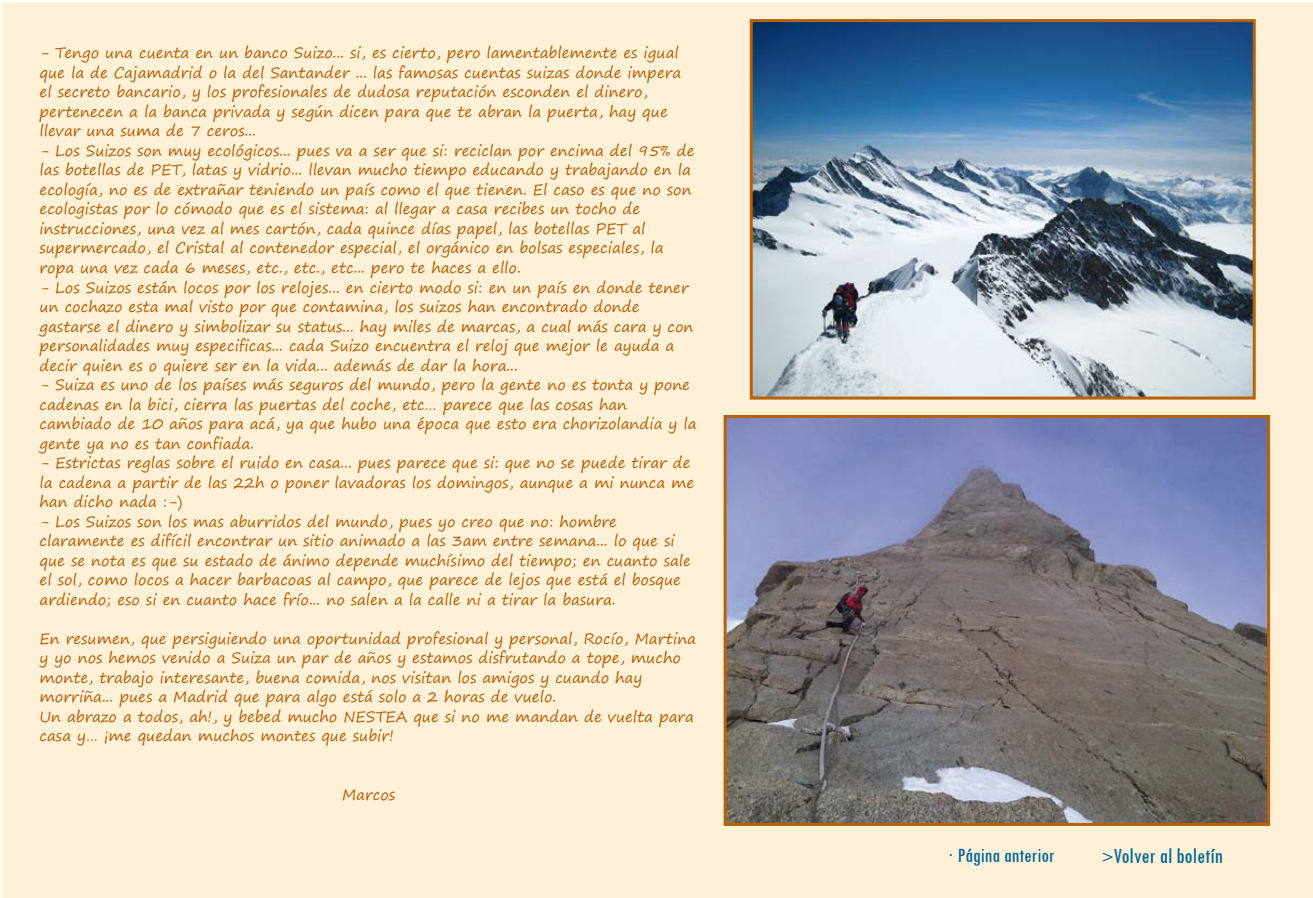
<style>
.page{position:relative;width:1313px;height:898px;background:#fff}
.page>*{position:absolute;margin:0;border:0;box-sizing:border-box;transform-origin:0 0}
.t1{font:condensed 22.5px "Tw Cen";color:#006597}
.t2{font:condensed 21px "Tw Cen";color:#006597}
.t3{font:15px/19.5px "Segoe Print";color:#b66209}
.s1{font-size:18px}
</style>
<div class="page">
<div style="left:2px;top:2px;width:1311px;height:895px;background:#fff1d8"></div>
<img style="left:754px;top:23px;width:498px;height:372px">
<div style="left:750px;top:19px;width:506px;height:380px;border:3px solid #b66209"></div>
<img style="left:728px;top:419px;width:538px;height:402px">
<div style="left:724px;top:415px;width:546px;height:410px;border:3px solid #b66209"></div>
<p class="t3" style="left:40px;top:43px;width:643px">- Tengo una cuenta en un banco Suizo... si, es cierto, pero lamentablemente es igual que la de Cajamadrid o la del Santander ... las famosas cuentas suizas donde impera el secreto bancario, y los profesionales de dudosa reputación esconden el dinero, pertenecen a la banca privada y según dicen para que te abran la puerta, hay que llevar una suma de 7 ceros...</p>
<p class="t3" style="left:40px;top:140px;width:656px">- Los Suizos son muy ecológicos... pues va a ser que si: reciclan por encima del 95% de las botellas de PET, latas y vidrio... llevan mucho tiempo educando y trabajando en la ecología, no es de extrañar teniendo un país como el que tienen. El caso es que no son ecologistas por lo cómodo que es el sistema: al llegar a casa recibes un tocho de instrucciones, una vez al mes cartón, cada quince días papel, las botellas PET al supermercado, el Cristal al contenedor especial, el orgánico en bolsas especiales, la ropa una vez cada 6 meses, etc., etc., etc... pero te haces a ello.</p>
<p class="t3" style="left:40px;top:277px;width:655px">- Los Suizos están locos por los relojes... en cierto modo si: en un país en donde tener un cochazo esta mal visto por que contamina, los suizos han encontrado donde gastarse el dinero y simbolizar su status... hay miles de marcas, a cual más cara y con personalidades muy especificas... cada Suizo encuentra el reloj que mejor le ayuda a decir quien es o quiere ser en la vida... además de dar la hora...</p>
<p class="t3" style="left:40px;top:374px;width:658px">- Suiza es uno de los países más seguros del mundo, pero la gente no es tonta y pone cadenas en la bici, cierra las puertas del coche, etc… parece que las cosas han cambiado de 10 años para acá, ya que hubo una época que esto era chorizolandia y la gente ya no es tan confiada.</p>
<p class="t3" style="left:40px;top:452px;width:656px">- Estrictas reglas sobre el ruido en casa... pues parece que si: que no se puede tirar de la cadena a partir de las 22h o poner lavadoras los domingos, aunque a mi nunca me han dicho nada :-)</p>
<p class="t3" style="left:40px;top:511px;width:653px">- Los Suizos son los mas aburridos del mundo, pues yo creo que no: hombre claramente es difícil encontrar un sitio animado a las 3am entre semana... lo que si que se nota es que su estado de ánimo depende muchísimo del tiempo; en cuanto sale el sol, como locos a hacer barbacoas al campo, que parece de lejos que está el bosque ardiendo; eso si en cuanto hace frío... no salen a la calle ni a tirar la basura.</p>
<p class="t3" style="left:40px;top:628px;width:658px">En resumen, que persiguiendo una oportunidad profesional y personal, Rocío, Martina y yo nos hemos venido a Suiza un par de años y estamos disfrutando a tope, mucho monte, trabajo interesante, buena comida, nos visitan los amigos y cuando hay morriña... pues a Madrid que para algo está solo a 2 horas de vuelo.<br>Un abrazo a todos, ah!, y bebed mucho NESTEA que si no me mandan de vuelta para casa y… ¡me quedan muchos montes que subir!</p>
<p class="t3" style="left:342px;top:784px;width:55px">Marcos</p>
<h2 class="t2" style="left:948px;top:842px;width:108px">· Página anterior</h2>
<h1 class="t1" style="left:1102px;top:842px;width:122px"><span class="s1">&gt;</span>Volver al boletín</h1>
</div>
